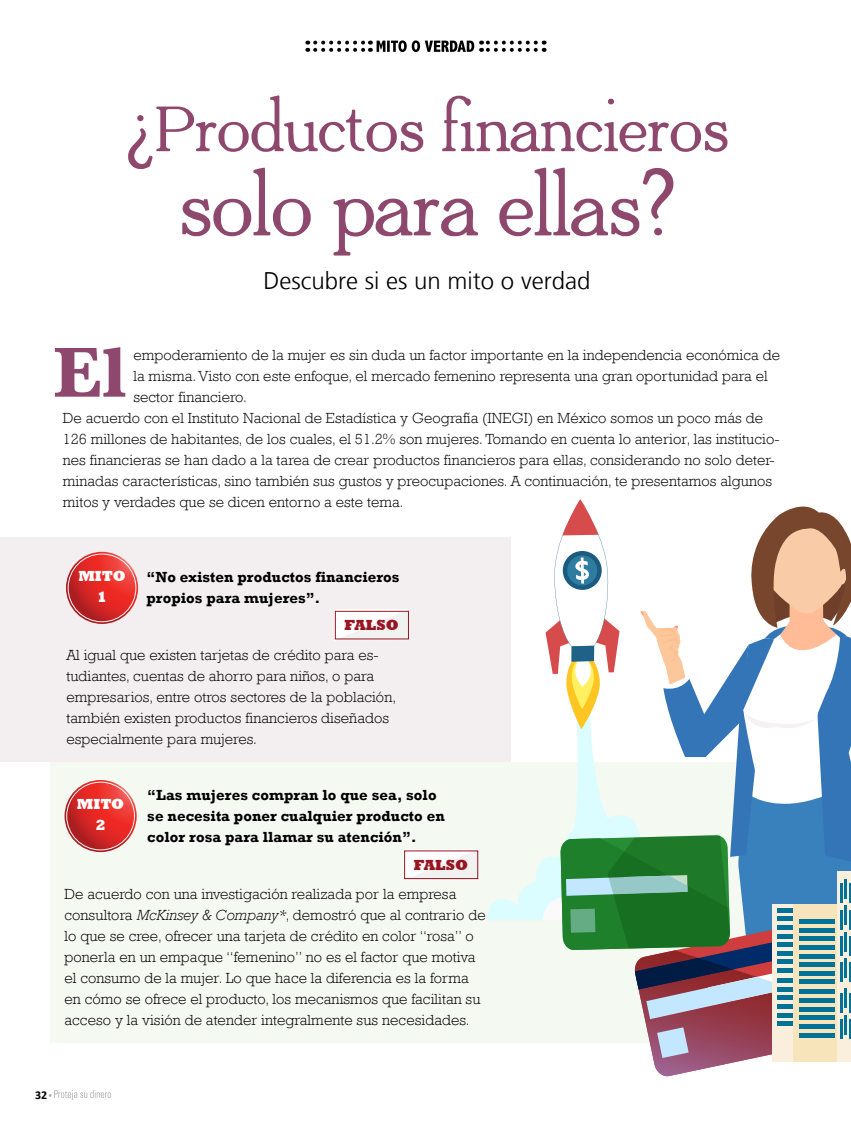
<style>
.page{position:relative;width:851px;height:1136px;background:#fff}
.page>*{position:absolute;margin:0;border:0;box-sizing:border-box;transform-origin:0 0}
.t1{font:700 82.5px "Adega Serif";letter-spacing:.005em;color:#8e486e}
.t2{font:700 73.5px "Baskerville";color:#8e486e}
.t3{font:700 66px "Adega Serif";letter-spacing:.005em;color:#8e486e}
.t4{font:300 24px "Frutiger LT";color:#000}
.t5{font:300 15px/21px "Rockwell";letter-spacing:.005em;color:#000}
.t6{font:700 15px/21px "Rockwell";letter-spacing:.005em;color:#000}
.t7{font:800 15px/21px "Rockwell";letter-spacing:.005em;color:#fff;text-align:center}
.t8{font:800 15px "Rockwell";letter-spacing:.005em;color:#991521}
.t9{font:700 12px "Calibri";color:#000}
.s1{font-style:italic}
</style>
<div class="page">
<div style="left:50px;top:762px;width:800px;height:280px;background:#f4f9f2"></div>
<svg style="left:487px;top:862px;width:55px;height:58px"></svg>
<svg style="left:542px;top:499px;width:308px;height:578px"></svg>
<svg style="left:49px;top:1090px;width:62px;height:9px"></svg>
<svg style="left:481px;top:41px;width:54px;height:11px"></svg>
<svg style="left:315px;top:40px;width:159px;height:12px"></svg>
<div style="left:0;top:537px;width:511px;height:225px;background:#f3eef0"></div>
<svg style="left:66px;top:551px;width:72px;height:73px"></svg>
<svg style="left:68px;top:553px;width:68px;height:69px"></svg>
<svg style="left:69px;top:554px;width:66px;height:67px;background:#dc2e2b"></svg>
<svg style="left:64px;top:779px;width:73px;height:73px"></svg>
<svg style="left:66px;top:781px;width:69px;height:69px"></svg>
<svg style="left:67px;top:782px;width:67px;height:67px;background:#dd2f2d"></svg>
<svg style="left:334px;top:609px;width:75px;height:31px"></svg>
<div style="left:335px;top:611px;width:74px;height:28px;border:1px solid #991521"></div>
<svg style="left:403px;top:849px;width:76px;height:31px"></svg>
<h3 class="t3" style="left:127px;top:87px;width:603px">¿Productos financieros</h3>
<h1 class="t1" style="left:179px;top:156px;width:499px">solo para ellas?</h1>
<h3 class="t4" style="left:263px;top:267px;width:328px">Descubre si es un mito o verdad</h3>
<h2 class="t2" style="left:53px;top:329px;width:74px">El</h2>
<p class="t5" style="left:133px;top:344px;width:648px">empoderamiento de la mujer es sin duda un factor importante en la independencia económica de</p>
<p class="t5" style="left:133px;top:365px;width:635px">la misma. Visto con este enfoque, el mercado femenino representa una gran oportunidad para el</p>
<p class="t5" style="left:133px;top:386px;width:115px">sector financiero.</p>
<p class="t5" style="left:63px;top:407px;width:701px">De acuerdo con el Instituto Nacional de Estadística y Geografía (INEGI) en México somos un poco más de</p>
<p class="t5" style="left:63px;top:428px;width:718px">126 millones de habitantes, de los cuales, el 51.2% son mujeres. Tomando en cuenta lo anterior, las institucio-</p>
<p class="t5" style="left:63px;top:449px;width:713px">nes financieras se han dado a la tarea de crear productos financieros para ellas, considerando no solo deter-</p>
<p class="t5" style="left:63px;top:470px;width:710px">minadas características, sino también sus gustos y preocupaciones. A continuación, te presentamos algunos</p>
<p class="t5" style="left:63px;top:491px;width:342px">mitos y verdades que se dicen entorno a este tema.</p>
<p class="t7" style="left:78px;top:565px;width:49px">MITO<br>1</p>
<p class="t6" style="left:146px;top:567px;width:254px">“No existen productos financieros propios para mujeres”.</p>
<p class="t8" style="left:344px;top:616px;width:56px">FALSO</p>
<p class="t5" style="left:66px;top:644px;width:331px">Al igual que existen tarjetas de crédito para es&shy;tudiantes, cuentas de ahorro para niños, o para empresarios, entre otros sectores de la población, también existen productos financieros diseñados especialmente para mujeres.</p>
<p class="t7" style="left:77px;top:793px;width:49px">MITO<br>2</p>
<p class="t6" style="left:147px;top:784px;width:299px">“Las mujeres compran lo que sea, solo se necesita poner cualquier producto en color rosa para llamar su atención”.</p>
<p class="t8" style="left:414px;top:855px;width:56px">FALSO</p>
<p class="t5" style="left:64px;top:883px;width:422px">De acuerdo con una investigación realizada por la empresa consultora <span class="s1">McKinsey &amp; Company*</span>, demostró que al contrario de lo que se cree, ofrecer una tarjeta de crédito en color “rosa” o ponerla en un empaque “femenino” no es el factor que motiva el consumo de la mujer. Lo que hace la diferencia es la forma en cómo se ofrece el producto, los mecanismos que facilitan su acceso y la visión de atender integralmente sus necesidades.</p>
<p class="t9" style="left:35px;top:1086px;width:14px">32</p>
</div>
